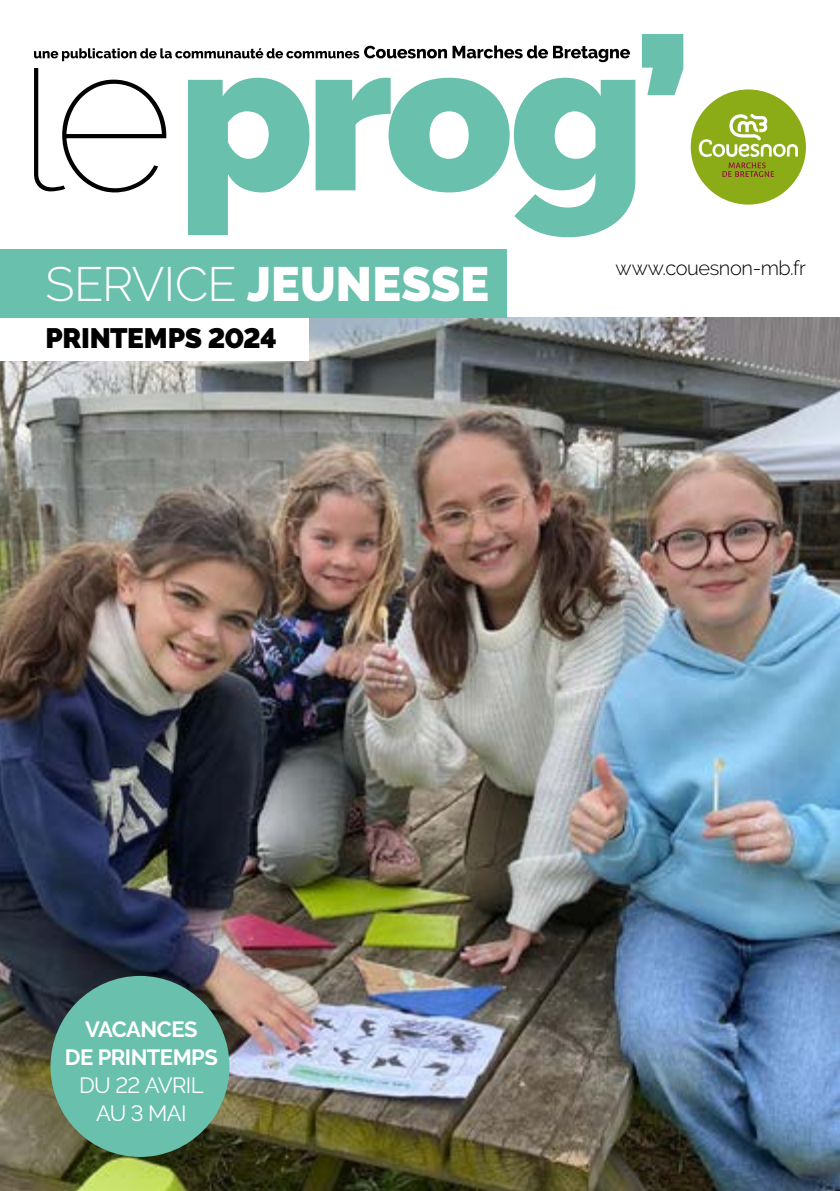
<style>
.page{position:relative;width:840px;height:1191px;background:#fff}
.page>*{position:absolute;margin:0;border:0;box-sizing:border-box;transform-origin:0 0}
.t1{font:900 48px "Raleway";letter-spacing:.005em;color:#fff}
.t2{font:900 28px "Raleway";letter-spacing:-.02em;color:#000}
.t3{font:700 22px/28px "Raleway";letter-spacing:-.025em;color:#fff;text-align:center}
.t4{font:22px/28px "Raleway";letter-spacing:-.03em;color:#fff;text-align:center}
.t5{font:300 20px "Raleway";letter-spacing:-.02em;color:#000}
.s1{font-weight:300}
</style>
<div class="page">
<img style="left:0;top:317px;width:839px;height:874px">
<svg style="left:188px;top:34px;width:495px;height:203px"></svg>
<svg style="left:34px;top:68px;width:132px;height:124px"></svg>
<div style="left:690px;top:89px;width:115px;height:116px;background:#8bab17;border-radius:50%"></div>
<svg style="left:698px;top:114px;width:99px;height:63px"></svg>
<svg style="left:34px;top:45px;width:595px;height:17px"></svg>
<div style="left:50px;top:976px;width:179px;height:181px;background:#69c0ac;border-radius:50%"></div>
<div style="left:0;top:317px;width:308px;height:44px;background:#fff"></div>
<div style="left:0;top:249px;width:506px;height:69px;background:#69c0ac"></div>
<h1 class="t1" style="left:45px;top:256px;width:445px"><span class="s1">SERVICE</span> JEUNESSE</h1>
<p class="t2" style="left:45px;top:322px;width:233px">PRINTEMPS 2024</p>
<p class="t5" style="left:615px;top:256px;width:192px">www.couesnon-mb.fr</p>
<p class="t3" style="left:65px;top:1015px;width:154px">VACANCES<br>DE PRINTEMPS</p>
<p class="t4" style="left:79px;top:1071px;width:126px">DU 22 AVRIL<br>AU 3 MAI</p>
</div>
